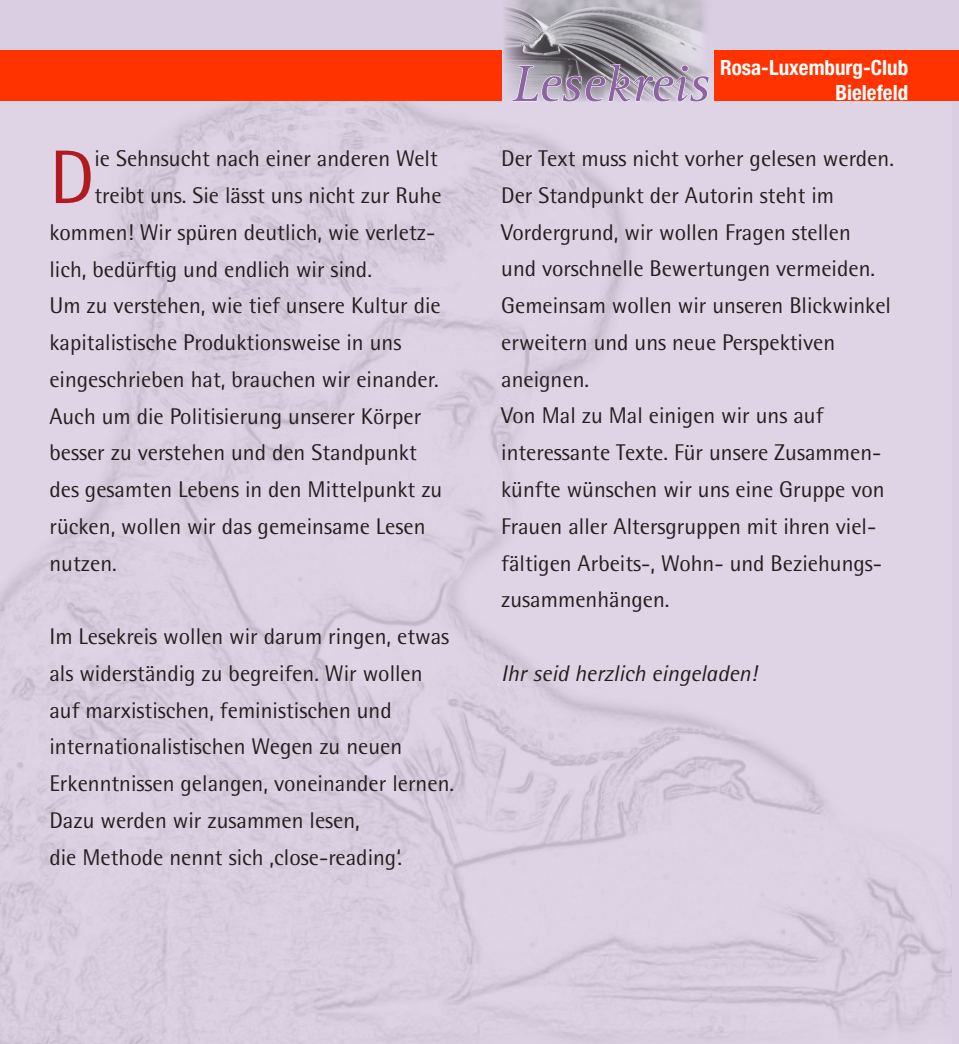
<style>
.page{position:relative;width:959px;height:1044px;background:#fff}
.page>*{position:absolute;margin:0;border:0;box-sizing:border-box;transform-origin:0 0}
.t1{font:75.95px "Rotis Semi Sans";color:#b01b1f}
.t2{font:italic 52.5px "Rotis Serif";color:#8d63a1}
.t3{font:22.75px/36.8px "Rotis Semi Sans";color:#231f20}
.t4{font:italic 22.75px "Rotis Semi Sans";color:#231f20}
.t5{font:700 condensed 21px/24.7px "Helvetica Neue";color:#fff;text-align:right}
</style>
<div class="page">
<div style="left:0;top:0;width:959px;height:1043px;background:#dacee2"></div>
<img style="left:0;top:101px;width:952px;height:942px">
<img style="left:503px;top:0;width:211px;height:102px">
<svg style="left:511px;top:63px;width:199px;height:39px"></svg>
<div style="left:0;top:50px;width:502px;height:51px;background:#f30"></div>
<div style="left:714px;top:50px;width:245px;height:51px;background:#f30"></div>
<svg style="left:0;top:1041px;width:6px;height:3px"></svg>
<h1 class="t1" style="left:49px;top:132px;width:47px">D</h1>
<p class="t3" style="left:94px;top:140px;width:345px">ie Sehnsucht nach einer anderen Welt</p>
<p class="t3" style="left:94px;top:177px;width:349px">treibt uns. Sie lässt uns nicht zur Ruhe</p>
<p class="t3" style="left:49px;top:213px;width:387px">kommen! Wir spüren deutlich, wie verletz-</p>
<p class="t3" style="left:49px;top:250px;width:324px">lich, bedürftig und endlich wir sind.</p>
<p class="t3" style="left:49px;top:287px;width:393px">Um zu verstehen, wie tief unsere Kultur die</p>
<p class="t3" style="left:49px;top:324px;width:353px">kapitalistische Produktionsweise in uns</p>
<p class="t3" style="left:49px;top:360px;width:391px">eingeschrieben hat, brauchen wir einander.</p>
<p class="t3" style="left:49px;top:397px;width:373px">Auch um die Politisierung unserer Körper</p>
<p class="t3" style="left:49px;top:434px;width:369px">besser zu verstehen und den Standpunkt</p>
<p class="t3" style="left:49px;top:471px;width:394px">des gesamten Lebens in den Mittelpunkt zu</p>
<p class="t3" style="left:49px;top:507px;width:378px">rücken, wollen wir das gemeinsame Lesen</p>
<p class="t3" style="left:49px;top:544px;width:69px">nutzen.</p>
<p class="t3" style="left:49px;top:618px;width:406px">Im Lesekreis wollen wir darum ringen, etwas als widerständig zu begreifen. Wir wollen auf marxistischen, feministischen und internationalistischen Wegen zu neuen Erkenntnissen gelangen, voneinander lernen.<br>Dazu werden wir zusammen lesen,<br>die Methode nennt sich ‚close-reading‘.</p>
<h2 class="t2" style="left:512px;top:54px;width:199px">Lesekreis</h2>
<p class="t5" style="left:720px;top:55px;width:190px">Rosa-Luxemburg-Club<br>Bielefeld</p>
<p class="t3" style="left:501px;top:140px;width:394px">Der Text muss nicht vorher gelesen werden.<br>Der Standpunkt der Autorin steht im Vordergrund, wir wollen Fragen stellen<br>und vorschnelle Bewertungen vermeiden.<br>Gemeinsam wollen wir unseren Blickwinkel erweitern und uns neue Perspektiven aneignen.<br>Von Mal zu Mal einigen wir uns auf interessante Texte. Für unsere Zusammen&shy;künfte wünschen wir uns eine Gruppe von Frauen aller Altersgruppen mit ihren viel&shy;fältigen Arbeits-, Wohn- und Beziehungs&shy;zusammenhängen.</p>
<p class="t4" style="left:501px;top:659px;width:257px">Ihr seid herzlich eingeladen!</p>
</div>
